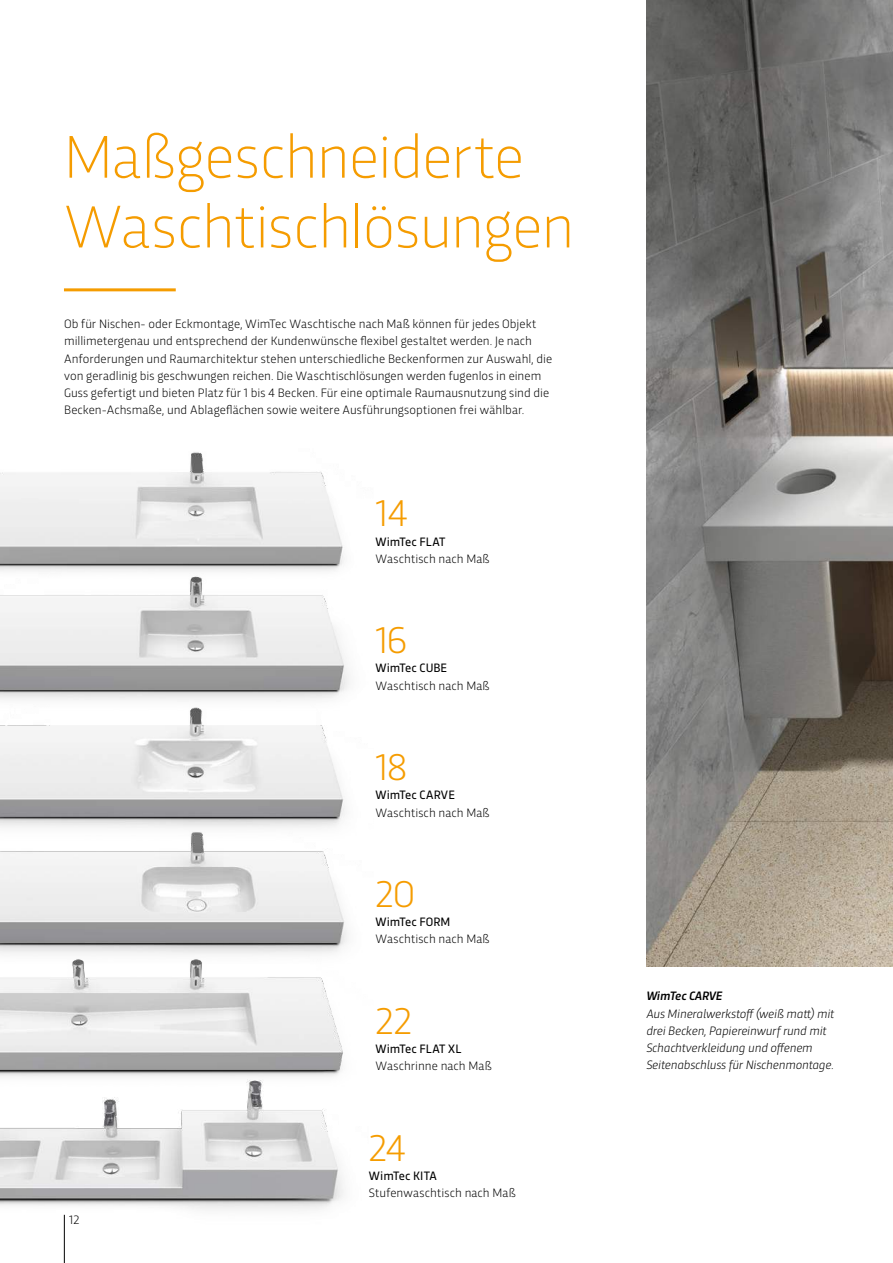
<style>
.page{position:relative;width:893px;height:1263px;background:#fff}
.page>*{position:absolute;margin:0;border:0;box-sizing:border-box;transform-origin:0 0}
.t1{font:200 63px/69.8px "Trasandina";letter-spacing:-.015em;color:#f59c00}
.t2{font:300 39px "Trasandina";letter-spacing:-.02em;color:#f59c00}
.t3{font:300 12.75px/17.2px "Trasandina";letter-spacing:.005em;color:#000}
.t4{font:italic 300 12.75px/17.2px "Trasandina";color:#000}
.t5{font:12.75px "Trasandina";letter-spacing:.005em;color:#000}
.t6{font:italic 500 12.75px "Trasandina";letter-spacing:-.01em;color:#000}
</style>
<div class="page">
<img style="left:0;top:452px;width:344px;height:119px">
<img style="left:0;top:576px;width:349px;height:124px">
<img style="left:0;top:707px;width:345px;height:120px">
<img style="left:0;top:827px;width:347px;height:127px">
<img style="left:0;top:959px;width:343px;height:111px">
<img style="left:0;top:1070px;width:344px;height:185px">
<img style="left:646px;top:0;width:247px;height:966px">
<hr style="left:64px;top:1215px;width:1px;height:48px;background:#000">
<hr style="left:64px;top:288px;width:112px;height:3px;background:#f59c00">
<h1 class="t1" style="left:64px;top:118px;width:512px">Maßgeschneiderte<br>Waschtischlösungen</h1>
<p class="t3" style="left:64px;top:314px;width:489px">Ob für Nischen- oder Eckmontage, WimTec Waschtische nach Maß können für jedes Objekt millimetergenau und entsprechend der Kundenwünsche flexibel gestaltet werden. Je nach Anforderungen und Raumarchitektur stehen unterschiedliche Beckenformen zur Auswahl, die von geradlinig bis geschwungen reichen. Die Waschtischlösungen werden fugenlos in einem Guss gefertigt und bieten Platz für 1 bis 4 Becken. Für eine optimale Raumausnutzung sind die Becken-Achsmaße, und Ablageflächen sowie weitere Ausführungsoptionen frei wählbar.</p>
<h2 class="t2" style="left:375px;top:485px;width:34px">14</h2>
<p class="t5" style="left:375px;top:532px;width:72px">WimTec FLAT</p>
<p class="t3" style="left:375px;top:549px;width:116px">Waschtisch nach Maß</p>
<h2 class="t2" style="left:375px;top:612px;width:33px">16</h2>
<p class="t5" style="left:375px;top:658px;width:73px">WimTec CUBE</p>
<p class="t3" style="left:375px;top:676px;width:116px">Waschtisch nach Maß</p>
<h2 class="t2" style="left:375px;top:739px;width:33px">18</h2>
<p class="t5" style="left:375px;top:785px;width:81px">WimTec CARVE</p>
<p class="t3" style="left:375px;top:803px;width:116px">Waschtisch nach Maß</p>
<h2 class="t2" style="left:375px;top:866px;width:42px">20</h2>
<p class="t5" style="left:375px;top:912px;width:76px">WimTec FORM</p>
<p class="t3" style="left:375px;top:930px;width:116px">Waschtisch nach Maß</p>
<h2 class="t2" style="left:375px;top:993px;width:38px">22</h2>
<p class="t5" style="left:375px;top:1039px;width:87px">WimTec FLAT XL</p>
<p class="t3" style="left:375px;top:1056px;width:118px">Waschrinne nach Maß</p>
<p class="t3" style="left:69px;top:1210px;width:12px">12</p>
<h2 class="t2" style="left:369px;top:1120px;width:38px">24</h2>
<p class="t5" style="left:369px;top:1166px;width:69px">WimTec KITA</p>
<p class="t3" style="left:369px;top:1183px;width:148px">Stufenwaschtisch nach Maß</p>
<p class="t6" style="left:646px;top:987px;width:77px">WimTec CARVE</p>
<p class="t4" style="left:646px;top:1004px;width:189px">Aus Mineralwerkstoff (weiß matt) mit drei Becken, Papiereinwurf rund mit Schachtverkleidung und offenem Seitenabschluss für Nischenmontage.</p>
</div>
